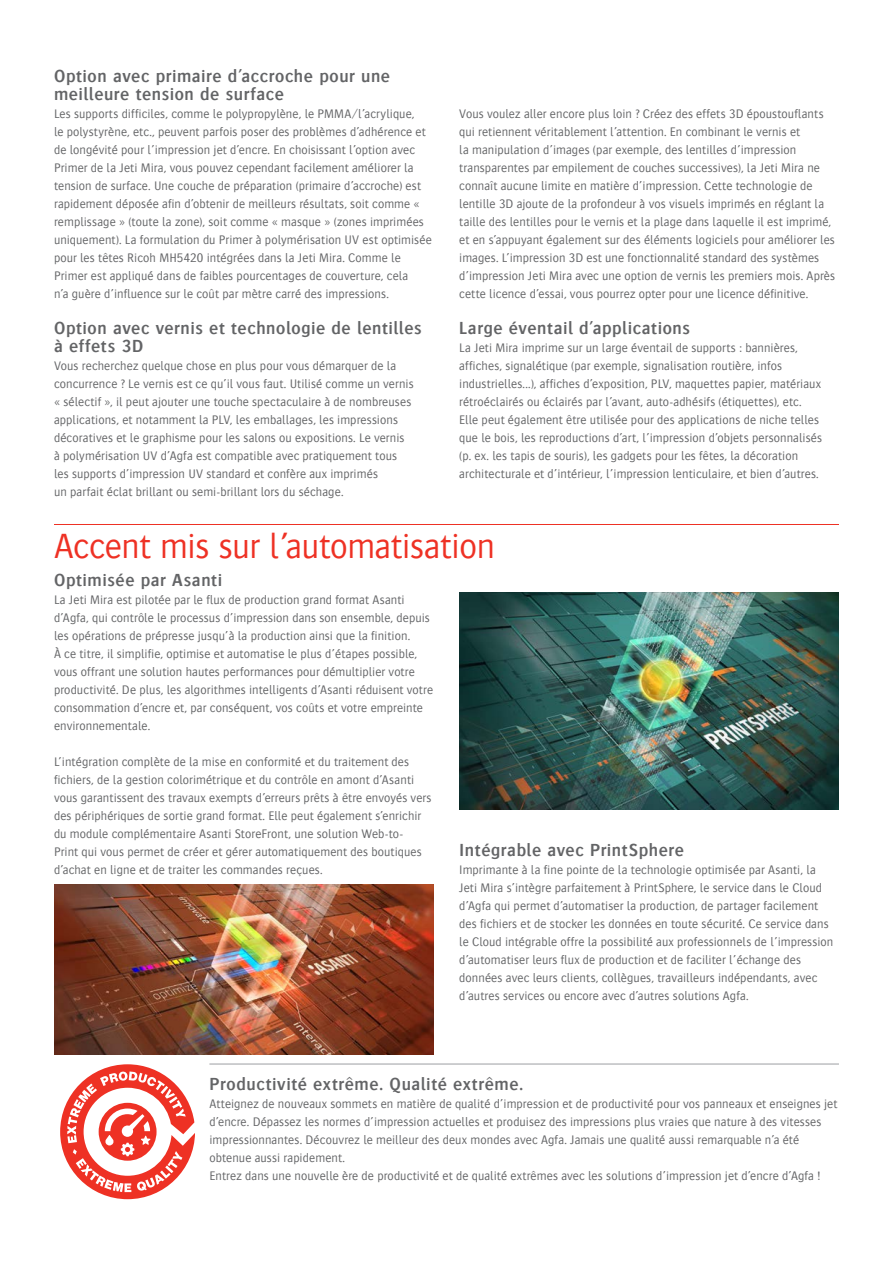
<style>
.page{position:relative;width:893px;height:1263px;background:#fff}
.page>*{position:absolute;margin:0;border:0;box-sizing:border-box;transform-origin:0 0}
.t1{font:300 36px "Bosis For Agfa";letter-spacing:-.01em;color:#ee3124}
.t2{font:600 18px/18px "Bosis For Agfa";letter-spacing:.03em;color:#636466}
.t3{font:300 12.75px/18px "Bosis For Agfa";letter-spacing:.01em;color:#636466}
</style>
<div class="page">
<hr style="left:209px;top:1064px;width:630px;height:1px;background:#9d9fa2">
<svg style="left:60px;top:1064px;width:135px;height:135px"></svg>
<hr style="left:54px;top:524px;width:785px;height:1px;background:#ee3124">
<img style="left:54px;top:884px;width:380px;height:170px">
<img style="left:459px;top:592px;width:380px;height:218px">
<h2 class="t2" style="left:54px;top:67px;width:338px">Option avec primaire d’accroche pour une meilleure tension de surface</h2>
<p class="t3" style="left:54px;top:104px;width:379px">Les supports difficiles, comme le polypropylène, le PMMA/l’acrylique,<br>le polystyrène, etc., peuvent parfois poser des problèmes d’adhérence et de longévité pour l’impression jet d’encre. En choisissant l’option avec Primer de la Jeti Mira, vous pouvez cependant facilement améliorer la tension de surface. Une couche de préparation (primaire d’accroche) est rapidement déposée afin d’obtenir de meilleurs résultats, soit comme « remplissage » (toute la zone), soit comme « masque » (zones imprimées uniquement). La formulation du Primer à polymérisation UV est optimisée pour les têtes Ricoh MH5420 intégrées dans la Jeti Mira. Comme le Primer est appliqué dans de faibles pourcentages de couverture, cela<br>n’a guère d’influence sur le coût par mètre carré des impressions.</p>
<h2 class="t2" style="left:54px;top:319px;width:369px">Option avec vernis et technologie de lentilles à effets 3D</h2>
<p class="t3" style="left:54px;top:356px;width:361px">Vous recherchez quelque chose en plus pour vous démarquer de la concurrence ? Le vernis est ce qu’il vous faut. Utilisé comme un vernis « sélectif », il peut ajouter une touche spectaculaire à de nombreuses applications, et notamment la PLV, les emballages, les impressions décoratives et le graphisme pour les salons ou expositions. Le vernis<br>à polymérisation UV d’Agfa est compatible avec pratiquement tous les supports d’impression UV standard et confère aux imprimés<br>un parfait éclat brillant ou semi-brillant lors du séchage.</p>
<p class="t3" style="left:459px;top:104px;width:377px">Vous voulez aller encore plus loin ? Créez des effets 3D époustouflants qui retiennent véritablement l’attention. En combinant le vernis et<br>la manipulation d’images (par exemple, des lentilles d’impression transparentes par empilement de couches successives), la Jeti Mira ne connaît aucune limite en matière d’impression. Cette technologie de lentille 3D ajoute de la profondeur à vos visuels imprimés en réglant la taille des lentilles pour le vernis et la plage dans laquelle il est imprimé, et en s’appuyant également sur des éléments logiciels pour améliorer les images. L’impression 3D est une fonctionnalité standard des systèmes d’impression Jeti Mira avec une option de vernis les premiers mois. Après cette licence d’essai, vous pourrez opter pour une licence définitive.</p>
<h2 class="t2" style="left:459px;top:319px;width:232px">Large éventail d’applications</h2>
<p class="t3" style="left:459px;top:338px;width:364px">La Jeti Mira imprime sur un large éventail de supports : bannières, affiches, signalétique (par exemple, signalisation routière, infos industrielles...), affiches d’exposition, PLV, maquettes papier, matériaux rétroéclairés ou éclairés par l’avant, auto-adhésifs (étiquettes), etc.<br>Elle peut également être utilisée pour des applications de niche telles que le bois, les reproductions d’art, l’impression d’objets personnalisés (p. ex. les tapis de souris), les gadgets pour les fêtes, la décoration architecturale et d’intérieur, l’impression lenticulaire, et bien d’autres.</p>
<h1 class="t1" style="left:54px;top:527px;width:442px">Accent mis sur l’automatisation</h1>
<h2 class="t2" style="left:54px;top:571px;width:170px">Optimisée par Asanti</h2>
<p class="t3" style="left:54px;top:590px;width:381px">La Jeti Mira est pilotée par le flux de production grand format Asanti d’Agfa, qui contrôle le processus d’impression dans son ensemble, depuis les opérations de prépresse jusqu’à la production ainsi que la finition.<br>À ce titre, il simplifie, optimise et automatise le plus d’étapes possible, vous offrant une solution hautes performances pour démultiplier votre productivité. De plus, les algorithmes intelligents d’Asanti réduisent votre consommation d’encre et, par conséquent, vos coûts et votre empreinte environnementale.</p>
<p class="t3" style="left:54px;top:752px;width:379px">L’intégration complète de la mise en conformité et du traitement des fichiers, de la gestion colorimétrique et du contrôle en amont d’Asanti vous garantissent des travaux exempts d’erreurs prêts à être envoyés vers des périphériques de sortie grand format. Elle peut également s’enrichir du module complémentaire Asanti StoreFront, une solution Web-to-<br>Print qui vous permet de créer et gérer automatiquement des boutiques d’achat en ligne et de traiter les commandes reçues.</p>
<h2 class="t2" style="left:459px;top:841px;width:226px">Intégrable avec PrintSphere</h2>
<p class="t3" style="left:459px;top:860px;width:376px">Imprimante à la fine pointe de la technologie optimisée par Asanti, la Jeti Mira s’intègre parfaitement à PrintSphere, le service dans le Cloud d’Agfa qui permet d’automatiser la production, de partager facilement des fichiers et de stocker les données en toute sécurité. Ce service dans le Cloud intégrable offre la possibilité aux professionnels de l’impression d’automatiser leurs flux de production et de faciliter l’échange des données avec leurs clients, collègues, travailleurs indépendants, avec d’autres services ou encore avec d’autres solutions Agfa.</p>
<h2 class="t2" style="left:209px;top:1075px;width:315px">Productivité extrême. Qualité extrême.</h2>
<p class="t3" style="left:209px;top:1094px;width:630px">Atteignez de nouveaux sommets en matière de qualité d’impression et de productivité pour vos panneaux et enseignes jet d’encre. Dépassez les normes d’impression actuelles et produisez des impressions plus vraies que nature à des vitesses impressionnantes. Découvrez le meilleur des deux mondes avec Agfa. Jamais une qualité aussi remarquable n’a été obtenue aussi rapidement.<br>Entrez dans une nouvelle ère de productivité et de qualité extrêmes avec les solutions d’impression jet d’encre d’Agfa !</p>
</div>
